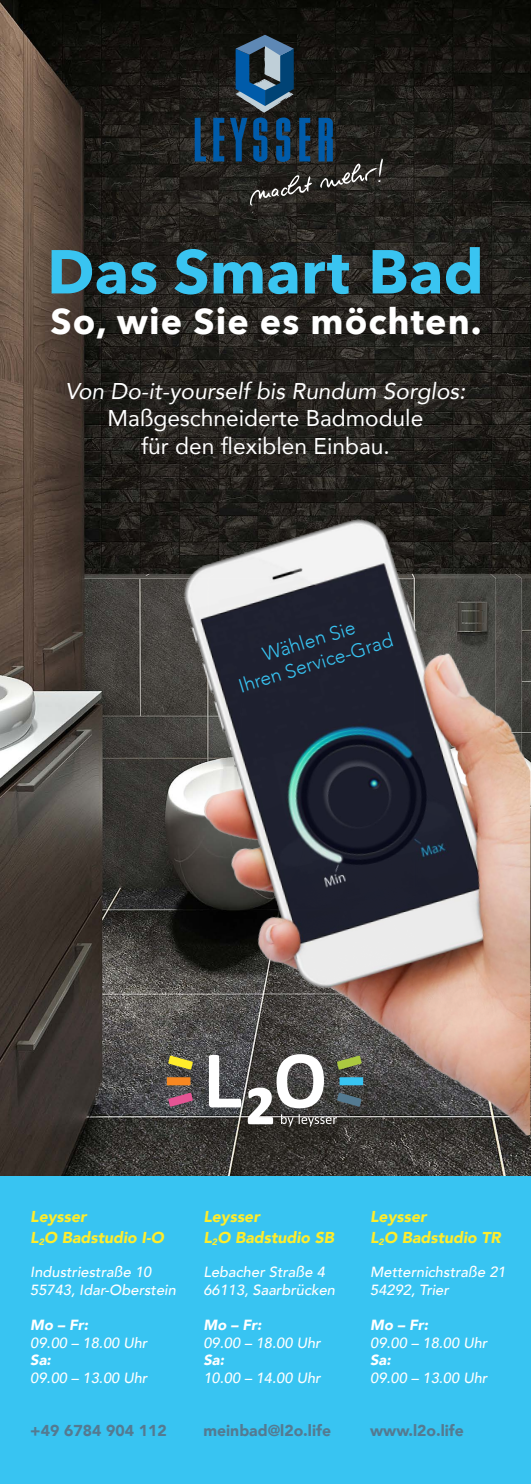
<style>
.page{position:relative;width:531px;height:1484px;background:#fff}
.page>*{position:absolute;margin:0;border:0;box-sizing:border-box;transform-origin:0 0}
.t1{font:700 61.25px "Avenir Next";color:#39c4f1}
.t2{font:700 35.88px "Avenir Next";letter-spacing:.03em;color:#fff}
.t3{font:22.75px/27.3px "Avenir";color:#fff;text-align:center}
.t4{font:italic 22.75px "Avenir";color:#fff}
.t5{font:300 19.43px/23.3px "Avenir";color:#38c4f2;text-align:center}
.t6{font:italic 900 15.75px/21px "Avenir";color:#ffed2b}
.t7{font:900 15.75px "Avenir";color:#547a91}
.t8{font:italic 500 14.7px/17.7px "Avenir";color:#fff}
.t9{font:italic 900 14.7px "Avenir";color:#fff}
</style>
<div class="page">
<img style="left:0;top:0;width:531px;height:1176px">
<img style="left:52px;top:473px;width:478px;height:703px">
<svg style="left:209px;top:1054px;width:32px;height:53px"></svg>
<div style="left:167px;top:1077px;width:23px;height:8px;background:#f78721"></div>
<div style="left:339px;top:1077px;width:24px;height:8px;background:#38c4f2"></div>
<svg style="left:168px;top:1092px;width:25px;height:14px"></svg>
<svg style="left:168px;top:1055px;width:25px;height:14px"></svg>
<svg style="left:248px;top:1054px;width:114px;height:72px"></svg>
<svg style="left:195px;top:118px;width:11px;height:43px"></svg>
<svg style="left:213px;top:118px;width:11px;height:43px"></svg>
<svg style="left:230px;top:35px;width:80px;height:127px"></svg>
<svg style="left:249px;top:174px;width:63px;height:32px"></svg>
<svg style="left:318px;top:118px;width:65px;height:70px"></svg>
<div style="left:0;top:1176px;width:531px;height:307px;background:#38c4f2"></div>
<h1 class="t1" style="left:47px;top:219px;width:438px">Das Smart Bad</h1>
<h2 class="t2" style="left:50px;top:290px;width:433px">So, wie Sie es möchten.</h2>
<h3 class="t4" style="left:65px;top:377px;width:402px">Von Do-it-yourself bis Rundum Sorglos:</h3>
<h3 class="t3" style="left:108px;top:404px;width:317px">Maßgeschneiderte Badmodule für den flexiblen Einbau.</h3>
<h3 class="t5" style="left:229px;top:653px;width:162px;rotate:-17deg">Wählen Sie<br>Ihren Service-Grad</h3>
<p class="t6" style="left:30px;top:1205px;width:135px">Leysser<br>L<sub>2</sub>O Badstudio I-O</p>
<p class="t8" style="left:30px;top:1263px;width:147px">Industriestraße 10<br>55743, Idar-Oberstein</p>
<p class="t9" style="left:30px;top:1312px;width:59px">Mo – Fr:</p>
<p class="t8" style="left:30px;top:1333px;width:119px">09.00 – 18.00 Uhr</p>
<p class="t9" style="left:30px;top:1348px;width:22px">Sa:</p>
<p class="t8" style="left:30px;top:1369px;width:119px">09.00 – 13.00 Uhr</p>
<p class="t7" style="left:30px;top:1416px;width:138px">+49 6784 904 112</p>
<p class="t6" style="left:203px;top:1205px;width:132px">Leysser<br>L<sub>2</sub>O Badstudio SB</p>
<p class="t8" style="left:203px;top:1263px;width:133px">Lebacher Straße 4<br>66113, Saarbrücken</p>
<p class="t9" style="left:203px;top:1312px;width:59px">Mo – Fr:</p>
<p class="t8" style="left:203px;top:1333px;width:119px">09.00 – 18.00 Uhr</p>
<p class="t9" style="left:203px;top:1348px;width:22px">Sa:</p>
<p class="t8" style="left:203px;top:1369px;width:119px">10.00 – 14.00 Uhr</p>
<p class="t7" style="left:203px;top:1416px;width:129px">meinbad@l2o.life</p>
<p class="t6" style="left:370px;top:1205px;width:132px">Leysser<br>L<sub>2</sub>O Badstudio TR</p>
<p class="t8" style="left:370px;top:1263px;width:137px">Metternichstraße 21<br>54292, Trier</p>
<p class="t9" style="left:370px;top:1312px;width:59px">Mo – Fr:</p>
<p class="t8" style="left:370px;top:1333px;width:119px">09.00 – 18.00 Uhr</p>
<p class="t9" style="left:370px;top:1348px;width:22px">Sa:</p>
<p class="t8" style="left:370px;top:1369px;width:119px">09.00 – 13.00 Uhr</p>
<p class="t7" style="left:370px;top:1416px;width:95px">www.l2o.life</p>
</div>
